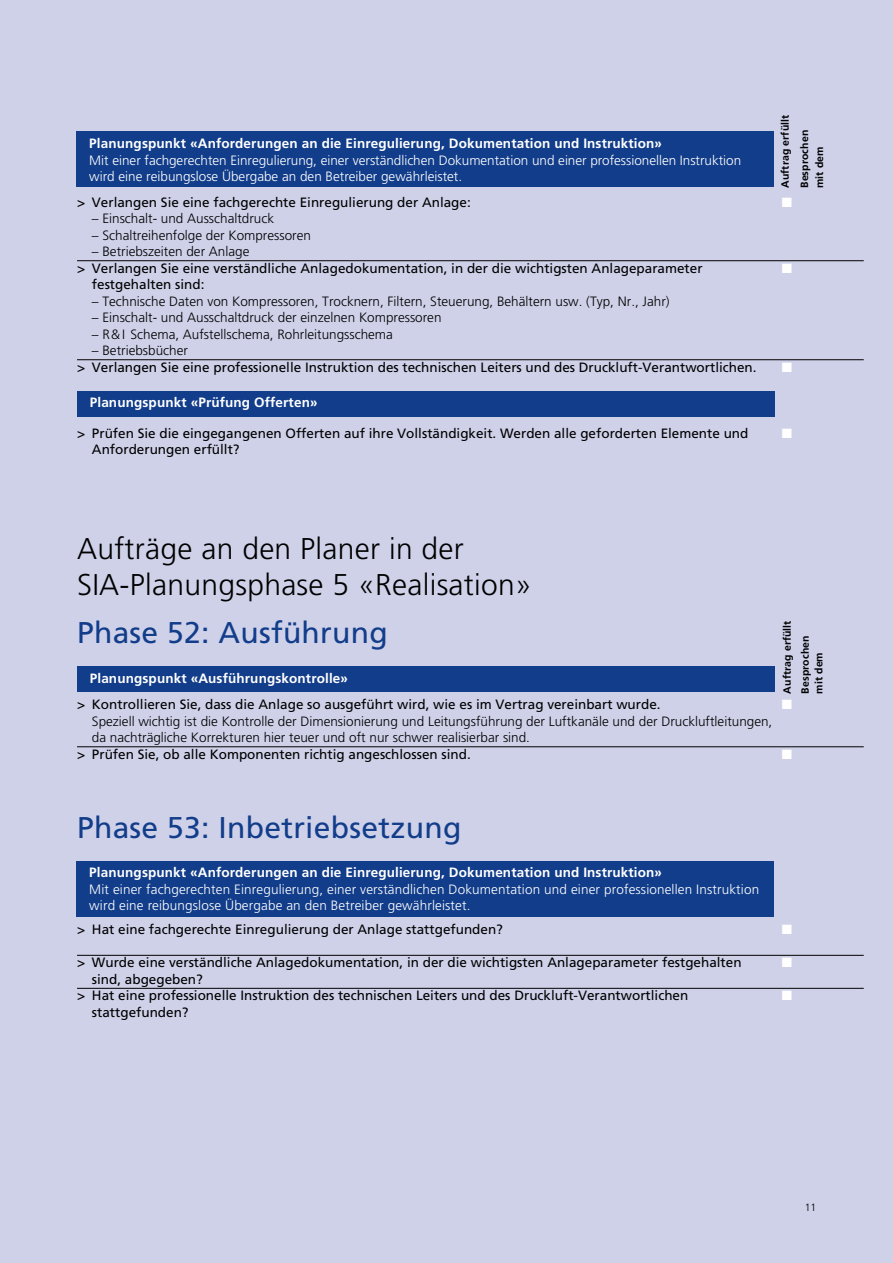
<style>
.page{position:relative;width:893px;height:1263px;background:#cfd1e9}
.page>*{position:absolute;margin:0;border:0;box-sizing:border-box;transform-origin:0 0}
.t1{font:300 30px/36px "Frutiger";letter-spacing:.01em;color:#000}
.t2{font:30px "Frutiger";letter-spacing:.01em;color:#123d8a}
.t3{font:13.5px/16.5px "Frutiger";color:#000}
.t4{font:300 13.5px/16.5px "Frutiger";color:#000}
.t5{font:300 13.5px/16.5px "Frutiger";letter-spacing:.005em;color:#fff}
.t6{font:700 13.5px "Frutiger";letter-spacing:.01em;color:#fff}
.t7{font:13.5px "Zapf Dingbats ITC";color:#fff}
.t8{font:700 10.5px/19.5px "Frutiger";letter-spacing:.01em;color:#000}
.t9{font:300 10.5px "Frutiger";color:#000}
</style>
<div class="page">
<hr style="left:77px;top:260px;width:787px;height:1px;background:#000">
<hr style="left:77px;top:359px;width:787px;height:1px;background:#000">
<hr style="left:77px;top:746px;width:787px;height:1px;background:#000">
<hr style="left:77px;top:955px;width:787px;height:1px;background:#000">
<hr style="left:77px;top:988px;width:787px;height:1px;background:#000">
<div style="left:77px;top:132px;width:697px;height:55px;background:#123d8a"></div>
<div style="left:77px;top:391px;width:697px;height:25px;background:#123d8a"></div>
<div style="left:77px;top:667px;width:697px;height:25px;background:#123d8a"></div>
<div style="left:77px;top:861px;width:697px;height:55px;background:#123d8a"></div>
<p class="t6" style="left:89px;top:136px;width:574px">Planungspunkt «Anforderungen an die Einregulierung, Dokumentation und Instruktion»</p>
<p class="t5" style="left:89px;top:152px;width:653px">Mit einer fachgerechten Einregulierung, einer verständlichen Dokumentation und einer professionellen Instruktion wird eine reibungslose Übergabe an den Betreiber gewährleistet.</p>
<p class="t8" style="left:775px;top:188px;width:75px;rotate:-90deg">Auftrag erfüllt<br>Besprochen</p>
<p class="t8" style="left:810px;top:188px;width:43px;rotate:-90deg">mit dem</p>
<p class="t3" style="left:77px;top:194px;width:395px">&gt; Verlangen Sie eine fachgerechte Einregulierung der Anlage:</p>
<p class="t7" style="left:782px;top:196px;width:12px">■</p>
<p class="t4" style="left:92px;top:210px;width:184px">– Einschalt- und Ausschaltdruck</p>
<p class="t4" style="left:92px;top:227px;width:221px">– Schaltreihenfolge der Kompressoren</p>
<p class="t4" style="left:92px;top:243px;width:159px">– Betriebszeiten der Anlage</p>
<p class="t3" style="left:77px;top:260px;width:627px">&gt; Verlangen Sie eine verständliche Anlagedokumentation, in der die wichtigsten Anlageparameter</p>
<p class="t7" style="left:782px;top:262px;width:12px">■</p>
<p class="t3" style="left:92px;top:276px;width:114px">festgehalten sind:</p>
<p class="t4" style="left:92px;top:293px;width:579px">– Technische Daten von Kompressoren, Trocknern, Filtern, Steuerung, Behältern usw. (Typ, Nr., Jahr)</p>
<p class="t4" style="left:92px;top:309px;width:351px">– Einschalt- und Ausschaltdruck der einzelnen Kompressoren</p>
<p class="t4" style="left:92px;top:326px;width:303px">– R&amp;I Schema, Aufstellschema, Rohrleitungsschema</p>
<p class="t4" style="left:92px;top:342px;width:98px">– Betriebsbücher</p>
<p class="t3" style="left:77px;top:359px;width:681px">&gt; Verlangen Sie eine professionelle Instruktion des technischen Leiters und des Druckluft-Verantwortlichen.</p>
<p class="t7" style="left:782px;top:361px;width:12px">■</p>
<p class="t6" style="left:90px;top:395px;width:229px">Planungspunkt «Prüfung Offerten»</p>
<p class="t3" style="left:77px;top:425px;width:673px">&gt; Prüfen Sie die eingegangenen Offerten auf ihre Vollständigkeit. Werden alle geforderten Elemente und</p>
<p class="t7" style="left:782px;top:427px;width:12px">■</p>
<p class="t3" style="left:92px;top:441px;width:149px">Anforderungen erfüllt?</p>
<h1 class="t1" style="left:77px;top:531px;width:456px">Aufträge an den Planer in der<br>SIA-Planungsphase 5 «Realisation»</h1>
<h1 class="t2" style="left:77px;top:615px;width:312px">Phase 52: Ausführung</h1>
<p class="t6" style="left:90px;top:670px;width:260px">Planungspunkt «Ausführungskontrolle»</p>
<p class="t8" style="left:778px;top:694px;width:75px;line-height:18px;rotate:-90deg">Auftrag erfüllt<br>Besprochen</p>
<p class="t8" style="left:809px;top:694px;width:43px;rotate:-90deg">mit dem</p>
<p class="t3" style="left:77px;top:696px;width:585px">&gt; Kontrollieren Sie, dass die Anlage so ausgeführt wird, wie es im Vertrag vereinbart wurde.</p>
<p class="t7" style="left:782px;top:698px;width:12px">■</p>
<p class="t4" style="left:92px;top:713px;width:682px">Speziell wichtig ist die Kontrolle der Dimensionierung und Leitungsführung der Luftkanäle und der Druckluftleitungen, da nachträgliche Korrekturen hier teuer und oft nur schwer realisierbar sind.</p>
<p class="t3" style="left:77px;top:746px;width:395px">&gt; Prüfen Sie, ob alle Komponenten richtig angeschlossen sind.</p>
<p class="t7" style="left:782px;top:748px;width:12px">■</p>
<h1 class="t2" style="left:77px;top:810px;width:386px">Phase 53: Inbetriebsetzung</h1>
<p class="t6" style="left:89px;top:864px;width:574px">Planungspunkt «Anforderungen an die Einregulierung, Dokumentation und Instruktion»</p>
<p class="t5" style="left:89px;top:881px;width:671px">Mit einer fachgerechten Einregulierung, einer verständlichen Dokumentation und einer professionellen Instruktion wird eine reibungslose Übergabe an den Betreiber gewährleistet.</p>
<p class="t3" style="left:77px;top:921px;width:427px">&gt; Hat eine fachgerechte Einregulierung der Anlage stattgefunden?</p>
<p class="t7" style="left:782px;top:923px;width:12px">■</p>
<p class="t3" style="left:77px;top:954px;width:666px">&gt; Wurde eine verständliche Anlagedokumentation, in der die wichtigsten Anlageparameter festgehalten</p>
<p class="t7" style="left:782px;top:956px;width:12px">■</p>
<p class="t3" style="left:77px;top:971px;width:613px;text-indent:15px">sind, abgegeben?<br>&gt; Hat eine professionelle Instruktion des technischen Leiters und des Druckluft-Verantwortlichen</p>
<p class="t7" style="left:782px;top:989px;width:12px">■</p>
<p class="t3" style="left:92px;top:1004px;width:98px">stattgefunden?</p>
<p class="t9" style="left:805px;top:1202px;width:13px">11</p>
</div>
